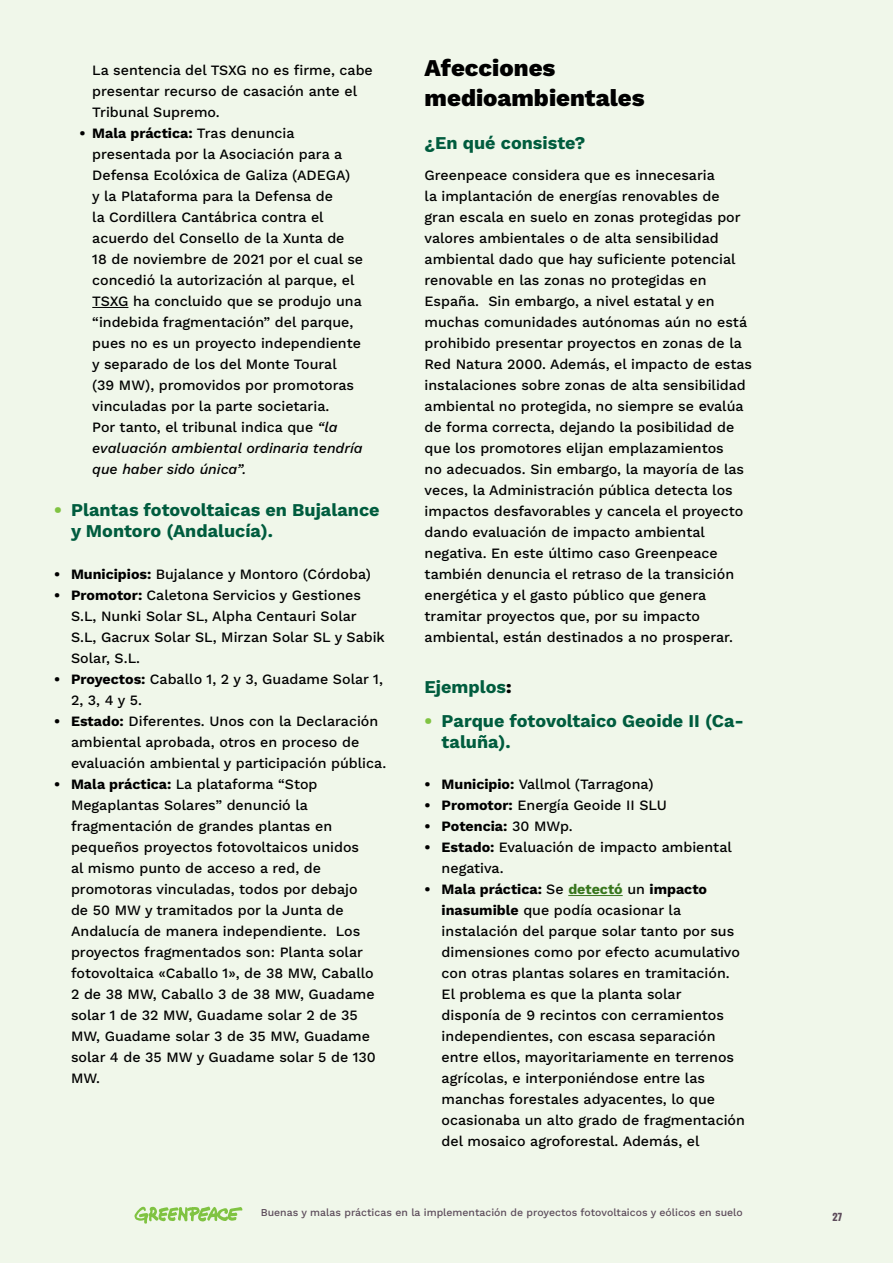
<style>
.page{position:relative;width:893px;height:1263px;background:#f0f7ea}
.page>*{position:absolute;margin:0;border:0;box-sizing:border-box;transform-origin:0 0}
.t1{font:800 24px/30px "Work Sans";color:#000}
.t2{font:700 18px/21px "Work Sans";color:#005c3e}
.t3{font:500 14.25px/21px "Work Sans";color:#000}
.t4{font:700 14.25px "Work Sans";color:#000}
.t5{font:500 10.5px "Work Sans";color:#5c4b5a}
.t6{font:700 10.5px "Greenpeace Sans";color:#5c4b5a}
.s1{font-weight:700}
.s2{font-style:italic}
.s3{font-weight:800;color:#80c342}
.s4{font-weight:800;color:#000}
.s5{font-weight:500}
.s6{font-weight:700;color:#38761d}
</style>
<div class="page">
<svg style="left:134px;top:1206px;width:108px;height:17px"></svg>
<hr style="left:568px;top:895px;width:55px;height:1px;background:#38761d">
<hr style="left:92px;top:307px;width:36px;height:1px;background:#000">
<p class="t3" style="left:92px;top:59px;width:282px">La sentencia del TSXG no es firme, cabe presentar recurso de casación ante el<br>Tribunal Supremo.</p>
<p class="t3" style="left:92px;top:122px;width:272px;text-indent:-13px"><span class="s1">• Mala práctica:</span> Tras denuncia presentada por la Asociación para a Defensa Ecolóxica de Galiza (ADEGA)<br>y la Plataforma para la Defensa de<br>la Cordillera Cantábrica contra el acuerdo del Consello de la Xunta de<br>18 de noviembre de 2021 por el cual se concedió la autorización al parque, el TSXG ha concluido que se produjo una “indebida fragmentación” del parque, pues no es un proyecto independiente y separado de los del Monte Toural<br>(39 MW), promovidos por promotoras vinculadas por la parte societaria.<br>Por tanto, el tribunal indica que <span class="s2">“la evaluación ambiental ordinaria tendría que haber sido única”.</span></p>
<p class="t2" style="left:71px;top:499px;width:310px;text-indent:-17px"><span class="s3">•</span> Plantas fotovoltaicas en Bujalance y Montoro (Andalucía).</p>
<p class="t3" style="left:54px;top:563px;width:318px"><span class="s1">• Municipios:</span> Bujalance y Montoro (Córdoba)</p>
<p class="t3" style="left:71px;top:584px;width:315px;text-indent:-17px"><span class="s1">• Promotor:</span> Caletona Servicios y Gestiones S.L, Nunki Solar SL, Alpha Centauri Solar S.L, Gacrux Solar SL, Mirzan Solar SL y Sabik Solar, S.L.</p>
<p class="t3" style="left:71px;top:668px;width:313px;text-indent:-17px"><span class="s1">• Proyectos:</span> Caballo 1, 2 y 3, Guadame Solar 1,<br>2,3,4y5.</p>
<p class="t3" style="left:71px;top:710px;width:317px;text-indent:-17px"><span class="s1">• Estado:</span> Diferentes. Unos con la Declaración ambiental aprobada, otros en proceso de evaluación ambiental y participación pública.</p>
<p class="t3" style="left:71px;top:773px;width:306px;text-indent:-17px"><span class="s1">• Mala práctica:</span> La plataforma “Stop Megaplantas Solares” denunció la fragmentación de grandes plantas en pequeños proyectos fotovoltaicos unidos<br>al mismo punto de acceso a red, de promotoras vinculadas, todos por debajo de 50 MW y tramitados por la Junta de Andalucía de manera independiente. Los proyectos fragmentados son: Planta solar fotovoltaica «Caballo 1», de 38 MW, Caballo 2 de 38 MW, Caballo 3 de 38 MW, Guadame solar 1 de 32 MW, Guadame solar 2 de 35<br>MW, Guadame solar 3 de 35 MW, Guadame solar 4 de 35 MW y Guadame solar 5 de 130<br>MW.</p>
<h1 class="t1" style="left:425px;top:52px;width:222px">Afecciones medioambientales</h1>
<p class="t2" style="left:425px;top:131px;width:162px">¿En qué consiste?</p>
<p class="t3" style="left:425px;top:164px;width:329px">Greenpeace considera que es innecesaria<br>la implantación de energías renovables de gran escala en suelo en zonas protegidas por valores ambientales o de alta sensibilidad ambiental dado que hay suficiente potencial renovable en las zonas no protegidas en España. Sin embargo, a nivel estatal y en muchas comunidades autónomas aún no está prohibido presentar proyectos en zonas de la Red Natura 2000. Además, el impacto de estas instalaciones sobre zonas de alta sensibilidad ambiental no protegida, no siempre se evalúa de forma correcta, dejando la posibilidad de que los promotores elijan emplazamientos<br>no adecuados. Sin embargo, la mayoría de las veces, la Administración pública detecta los impactos desfavorables y cancela el proyecto dando evaluación de impacto ambiental negativa. En este último caso Greenpeace también denuncia el retraso de la transición energética y el gasto público que genera tramitar proyectos que, por su impacto ambiental, están destinados a no prosperar.</p>
<p class="t2" style="left:425px;top:675px;width:88px">Ejemplos<span class="s4">:</span></p>
<p class="t2" style="left:442px;top:709px;width:304px;text-indent:-17px"><span class="s3">•</span> Parque fotovoltaico Geoide II (Ca&shy;taluña).</p>
<p class="t3" style="left:425px;top:773px;width:230px"><span class="s1">• Municipio:</span> Vallmol (Tarragona)</p>
<p class="t3" style="left:425px;top:794px;width:244px"><span class="s1">• Promotor:</span> Energía Geoide II SLU</p>
<p class="t4" style="left:425px;top:815px;width:149px">• Potencia: <span class="s5">30 MWp.</span></p>
<p class="t3" style="left:442px;top:836px;width:292px;text-indent:-17px"><span class="s1">• Estado:</span> Evaluación de impacto ambiental negativa.</p>
<p class="t3" style="left:442px;top:878px;width:305px;text-indent:-17px"><span class="s1">• Mala práctica:</span> Se <span class="s6">detectó</span> un <span class="s1">impacto inasumible</span> que podía ocasionar la instalación del parque solar tanto por sus dimensiones como por efecto acumulativo con otras plantas solares en tramitación.<br>El problema es que la planta solar<br>disponía de 9 recintos con cerramientos independientes, con escasa separación entre ellos, mayoritariamente en terrenos agrícolas, e interponiéndose entre las manchas forestales adyacentes, lo que ocasionaba un alto grado de fragmentación del mosaico agroforestal. Además, el</p>
<p class="t5" style="left:261px;top:1204px;width:484px">Buenas y malas prácticas en la implementación de proyectos fotovoltaicos y eólicos en suelo</p>
<p class="t6" style="left:832px;top:1209px;width:11px">27</p>
</div>
